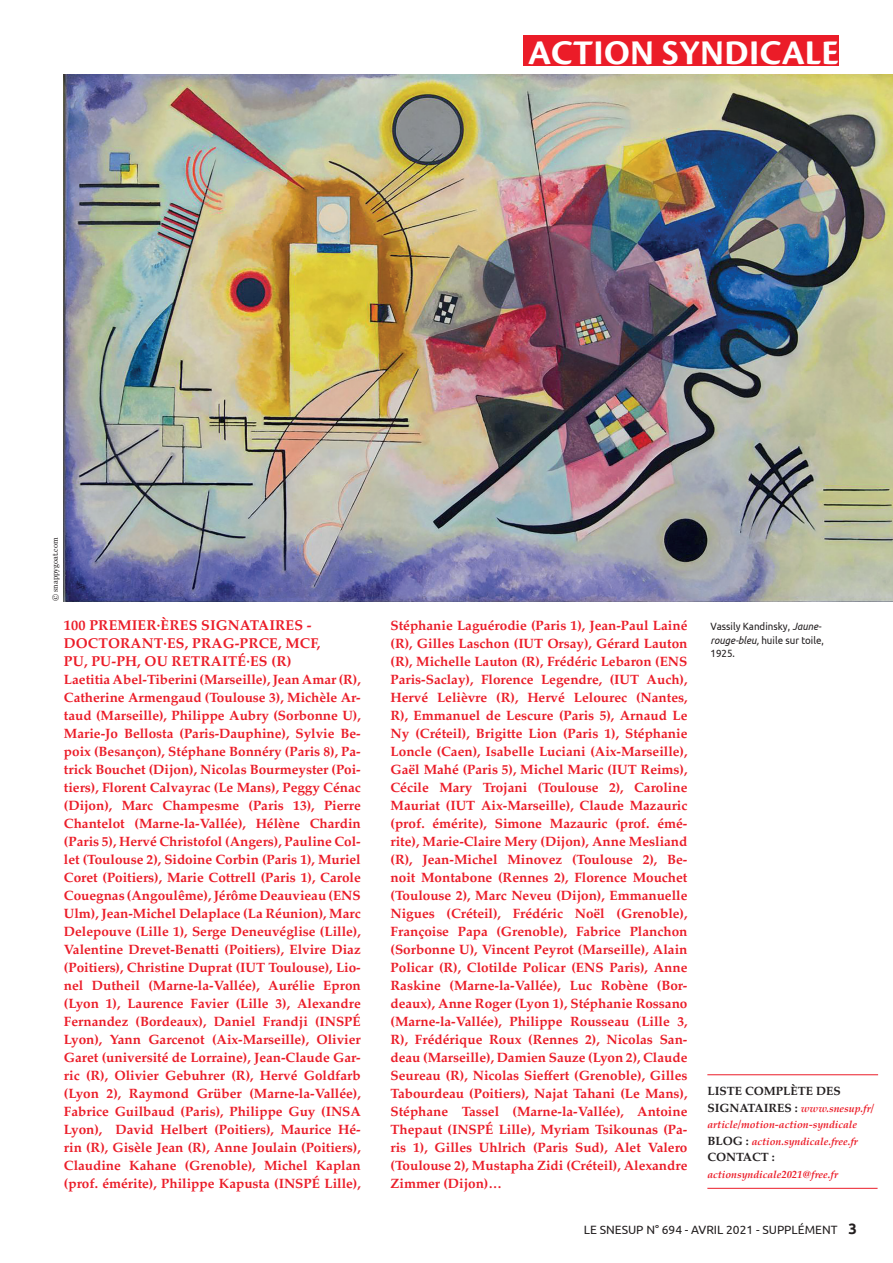
<style>
.page{position:relative;width:893px;height:1263px;background:#fff}
.page>*{position:absolute;margin:0;border:0;box-sizing:border-box;transform-origin:0 0}
.Chhapeau_centré{font:700 36px "Cronos Pro";letter-spacing:.01em;color:#fff}
.t1{font:700 14.25px/18px "Palatino";letter-spacing:.01em;color:#eb1c28}
.t2{font:700 13.5px/18px "Palatino";color:#eb1c28;text-align:justify}
.t3{font:12px "Ubuntu";color:#231f20}
.t4{font:700 12px "Palatino";color:#231f20}
.t5{font:italic 700 10.5px/16.5px "Palatino";color:#eb1c28}
.Légende_photo{font:10.5px/13.5px "Ubuntu";color:#231f20;scale:.93 1}
.Copyright{font:7.5px "Georgia";color:#231f20}
.s1{font-style:italic}
.s2{font-style:normal;font-size:12px;color:#231f20}
.s3{font-weight:700;font-size:15px}
</style>
<div class="page">
<div style="left:523px;top:35px;width:316px;height:31px;background:#eb1c28"></div>
<img style="left:63px;top:75px;width:830px;height:526px">
<hr style="left:707px;top:1188px;width:171px;height:1px;background:#eb1c28">
<hr style="left:707px;top:1074px;width:171px;height:1px;background:#eb1c28">
<p class="Chhapeau_centré" style="left:528px;top:32px;width:312px">ACTION SYNDICALE</p>
<p class="Copyright" style="left:50px;top:601px;width:64px;rotate:-90deg">© snappygoat.com</p>
<p class="t1" style="left:64px;top:616px;width:258px">100 PREMIER·ÈRES SIGNATAIRES -<br>DOCTORANT·ES, PRAG-PRCE, MCF,<br>PU, PU-PH, OU RETRAITÉ·ES (R)</p>
<p class="t2" style="left:64px;top:670px;width:299px">Laetitia Abel-Tiberini (Marseille), Jean Amar (R), Catherine Armengaud (Toulouse 3), Michèle Ar&shy;taud (Marseille), Philippe Aubry (Sorbonne U), Marie-Jo Bellosta (Paris-Dauphine), Sylvie Be&shy;poix (Besançon), Stéphane Bonnéry (Paris 8), Pa&shy;trick Bouchet (Dijon), Nicolas Bourmeyster (Poi&shy;tiers), Florent Calvayrac (Le Mans), Peggy Cénac (Dijon), Marc Champesme (Paris 13), Pierre Chantelot (Marne-la-Vallée), Hélène Chardin (Paris 5), Hervé Christofol (Angers), Pauline Col&shy;let (Toulouse 2), Sidoine Corbin (Paris 1), Muriel Coret (Poitiers), Marie Cottrell (Paris 1), Carole Couegnas (Angoulême), Jérôme Deauvieau (ENS Ulm), Jean-Michel Delaplace (La Réunion), Marc Delepouve (Lille 1), Serge Deneuvéglise (Lille), Valentine Drevet-Benatti (Poitiers), Elvire Diaz (Poitiers), Christine Duprat (IUT Toulouse), Lio&shy;nel Dutheil (Marne-la-Vallée), Aurélie Epron (Lyon 1), Laurence Favier (Lille 3), Alexandre Fernandez (Bordeaux), Daniel Frandji (INSPÉ Lyon), Yann Garcenot (Aix-Marseille), Olivier Garet (université de Lorraine), Jean-Claude Gar&shy;ric (R), Olivier Gebuhrer (R), Hervé Goldfarb (Lyon 2), Raymond Grüber (Marne-la-Vallée), Fabrice Guilbaud (Paris), Philippe Guy (INSA Lyon), David Helbert (Poitiers), Maurice Hé&shy;rin (R), Gisèle Jean (R), Anne Joulain (Poitiers), Claudine Kahane (Grenoble), Michel Kaplan (prof. émérite), Philippe Kapusta (INSPÉ Lille),</p>
<p class="t2" style="left:391px;top:616px;width:298px">Stéphanie Laguérodie (Paris 1), Jean-Paul Lainé (R), Gilles Laschon (IUT Orsay), Gérard Lauton (R), Michelle Lauton (R), Frédéric Lebaron (ENS Paris-Saclay), Florence Legendre, (IUT Auch), Hervé Lelièvre (R), Hervé Lelourec (Nantes, R), Emmanuel de Lescure (Paris 5), Arnaud Le Ny (Créteil), Brigitte Lion (Paris 1), Stéphanie Loncle (Caen), Isabelle Luciani (Aix-Marseille), Gaël Mahé (Paris 5), Michel Maric (IUT Reims), Cécile Mary Trojani (Toulouse 2), Caroline Mauriat (IUT Aix-Marseille), Claude Mazauric (prof. émérite), Simone Mazauric (prof. émé&shy;rite), Marie-Claire Mery (Dijon), Anne Mesliand (R), Jean-Michel Minovez (Toulouse 2), Be&shy;noit Montabone (Rennes 2), Florence Mouchet (Toulouse 2), Marc Neveu (Dijon), Emmanuelle Nigues (Créteil), Frédéric Noël (Grenoble), Françoise Papa (Grenoble), Fabrice Planchon (Sorbonne U), Vincent Peyrot (Marseille), Alain Policar (R), Clotilde Policar (ENS Paris), Anne Raskine (Marne-la-Vallée), Luc Robène (Bor&shy;deaux), Anne Roger (Lyon 1), Stéphanie Rossano (Marne-la-Vallée), Philippe Rousseau (Lille 3, R), Frédérique Roux (Rennes 2), Nicolas San&shy;deau (Marseille), Damien Sauze (Lyon 2), Claude Seureau (R), Nicolas Sieffert (Grenoble), Gilles Tabourdeau (Poitiers), Najat Tahani (Le Mans), Stéphane Tassel (Marne-la-Vallée), Antoine Thepaut (INSPÉ Lille), Myriam Tsikounas (Pa&shy;ris 1), Gilles Uhlrich (Paris Sud), Alet Valero (Toulouse 2), Mustapha Zidi (Créteil), Alexandre Zimmer (Dijon)…</p>
<p class="Légende_photo" style="left:711px;top:619px;width:123px">Vassily Kandinsky, <span class="s1">Jaune&shy;rouge-bleu,</span> huile sur toile,<br>1925.</p>
<p class="t4" style="left:707px;top:1081px;width:135px">LISTE COMPLÈTE DES</p>
<p class="t5" style="left:707px;top:1100px;width:168px"><span class="s2">SIGNATAIRES :</span> www.snesup.fr/ article/motion-action-syndicale</p>
<p class="t5" style="left:707px;top:1133px;width:152px"><span class="s2">BLOG :</span> action.syndicale.free.fr</p>
<p class="t4" style="left:707px;top:1147px;width:69px">CONTACT :</p>
<p class="t5" style="left:707px;top:1166px;width:132px">actionsyndicale2021@free.fr</p>
<p class="t3" style="left:584px;top:1222px;width:274px">LE SNESUP N° 694 - AVRIL 2021 - SUPPLÉMENT <span class="s3">3</span></p>
</div>
